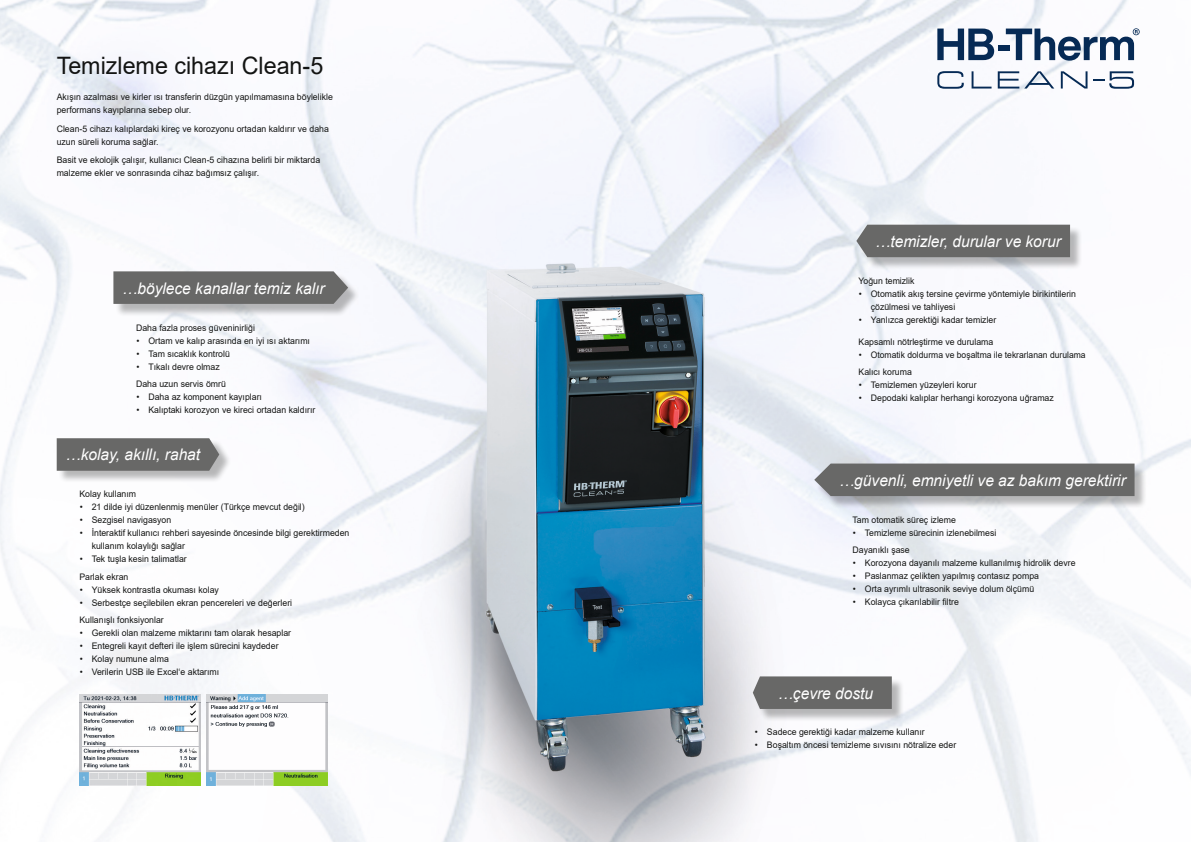
<style>
.page{position:relative;width:1191px;height:842px;background:#fff}
.page>*{position:absolute;margin:0;border:0;box-sizing:border-box;transform-origin:0 0}
.t1{font:24px "Arial";color:#131413}
.t2{font:italic 16px "Arial";color:#fff}
.t3{font:9px/13px "Arial";color:#131413}
.t4{font:9px/17.3px "Arial";color:#131413;scale:.95 1}
</style>
<div class="page">
<img style="left:0;top:0;width:1191px;height:842px">
<img style="left:79px;top:694px;width:122px;height:91px">
<img style="left:206px;top:694px;width:121px;height:91px">
<svg style="left:937px;top:71px;width:26px;height:18px"></svg>
<svg style="left:971px;top:71px;width:20px;height:18px"></svg>
<svg style="left:997px;top:71px;width:57px;height:18px"></svg>
<svg style="left:1060px;top:71px;width:27px;height:18px"></svg>
<svg style="left:1093px;top:71px;width:41px;height:18px"></svg>
<svg style="left:937px;top:29px;width:57px;height:31px"></svg>
<svg style="left:1005px;top:28px;width:134px;height:33px"></svg>
<div style="left:998px;top:45px;width:11px;height:6px;background:#062a55"></div>
<div style="left:816px;top:465px;width:331px;height:44px;background:#131413;opacity:.3"></div>
<div style="left:814px;top:464px;width:320px;height:32px;background:#686867"></div>
<div style="left:858px;top:226px;width:224px;height:44px;background:#131413;opacity:.3"></div>
<div style="left:856px;top:225px;width:214px;height:32px;background:#686867"></div>
<div style="left:754px;top:678px;width:150px;height:44px;background:#131413;opacity:.3"></div>
<div style="left:753px;top:676px;width:138px;height:33px;background:#686867"></div>
<div style="left:115px;top:273px;width:245px;height:44px;background:#131413;opacity:.3"></div>
<div style="left:113px;top:271px;width:235px;height:33px;background:#686867"></div>
<div style="left:58px;top:440px;width:173px;height:43px;background:#131413;opacity:.3"></div>
<svg style="left:57px;top:438px;width:162px;height:33px;background:#6c6c6b"></svg>
<h1 class="t1" style="left:57px;top:49px;width:268px">Temizleme cihazı Clean-5</h1>
<p class="t3" style="left:57px;top:90px;width:278px">Akışın azalması ve kirler ısı transferin düzgün yapılmamasına böylelikle performans kayıplarına sebep olur.</p>
<p class="t3" style="left:57px;top:122px;width:274px">Clean-5 cihazı kalıplardaki kireç ve korozyonu ortadan kaldırır ve daha uzun süreli koruma sağlar.</p>
<p class="t3" style="left:57px;top:154px;width:265px">Basit ve ekolojik çalışır, kullanıcı Clean-5 cihazına belirli bir miktarda malzeme ekler ve sonrasında cihaz bağımsız çalışır.</p>
<h2 class="t2" style="left:122px;top:278px;width:204px">…böylece kanallar temiz kalır</h2>
<p class="t3" style="left:136px;top:321px;width:120px">Daha fazla proses güveninirliği</p>
<p class="t3" style="left:136px;top:334px;width:175px">• Ortam ve kalıp arasında en iyi ısı aktarımı</p>
<p class="t3" style="left:136px;top:347px;width:95px">• Tam sıcaklık kontrolü</p>
<p class="t3" style="left:136px;top:358px;width:91px;line-height:17.3px">• Tıkalı devre olmaz<br>Daha uzun servis ömrü</p>
<p class="t3" style="left:136px;top:390px;width:127px">• Daha az komponent kayıpları</p>
<p class="t3" style="left:136px;top:403px;width:180px">• Kalıptaki korozyon ve kireci ortadan kaldırır</p>
<h2 class="t2" style="left:65px;top:444px;width:136px">…kolay, akıllı, rahat</h2>
<p class="t3" style="left:79px;top:488px;width:58px">Kolay kullanım</p>
<p class="t3" style="left:80px;top:501px;width:226px">• 21 dilde iyi düzenlenmiş menüler (Türkçe mevcut değil)</p>
<p class="t3" style="left:80px;top:514px;width:93px">• Sezgisel navigasyon</p>
<p class="t3" style="left:92px;top:527px;width:259px;text-indent:-12px">• İnteraktif kullanıcı rehberi sayesinde öncesinde bilgi gerektirmeden kullanım kolaylığı sağlar</p>
<p class="t3" style="left:79px;top:550px;width:109px;line-height:17.3px">• Tek tuşla kesin talimatlar<br>Parlak ekran</p>
<p class="t3" style="left:80px;top:583px;width:141px">• Yüksek kontrastla okuması kolay</p>
<p class="t3" style="left:79px;top:594px;width:214px;line-height:17.3px">• Serbestçe seçilebilen ekran pencereleri ve değerleri<br>Kullanışlı fonksiyonlar</p>
<p class="t3" style="left:80px;top:626px;width:213px">• Gerekli olan malzeme miktarını tam olarak hesaplar</p>
<p class="t3" style="left:80px;top:639px;width:200px">• Entegreli kayıt defteri ile işlem sürecini kaydeder</p>
<p class="t3" style="left:80px;top:652px;width:91px">• Kolay numune alma</p>
<p class="t3" style="left:80px;top:665px;width:141px">• Verilerin USB ile Excel‘e aktarımı</p>
<h2 class="t2" style="left:875px;top:231px;width:187px">…temizler, durular ve korur</h2>
<p class="t3" style="left:858px;top:274px;width:57px">Yoğun temizlik</p>
<p class="t3" style="left:871px;top:287px;width:207px;text-indent:-12px">• Otomatik akış tersine çevirme yöntemiyle birikintilerin çözülmesi ve tahliyesi</p>
<p class="t3" style="left:859px;top:313px;width:139px">• Yanlızca gerektiği kadar temizler</p>
<p class="t3" style="left:858px;top:335px;width:136px">Kapsamlı nötrleştirme ve durulama</p>
<p class="t4" style="left:858px;top:346px;width:241px">• Otomatik doldurma ve boşaltma ile tekrarlanan durulama<br>Kalıcı koruma</p>
<p class="t3" style="left:859px;top:378px;width:119px">• Temizlemen yüzeyleri korur</p>
<p class="t3" style="left:859px;top:391px;width:196px">• Depodaki kalıplar herhangi korozyona uğramaz</p>
<h2 class="t2" style="left:838px;top:470px;width:288px">…güvenli, emniyetli ve az bakım gerektirir</h2>
<p class="t3" style="left:852px;top:513px;width:105px">Tam otomatik süreç izleme</p>
<p class="t3" style="left:852px;top:524px;width:145px;line-height:17.3px">• Temizleme sürecinin izlenebilmesi<br>Dayanıklı şase</p>
<p class="t3" style="left:853px;top:556px;width:224px">• Korozyona dayanılı malzeme kullanılmış hidrolik devre</p>
<p class="t3" style="left:853px;top:569px;width:188px">• Paslanmaz çelikten yapılmış contasız pompa</p>
<p class="t3" style="left:853px;top:582px;width:183px">• Orta ayrımlı ultrasonik seviye dolum ölçümü</p>
<p class="t3" style="left:853px;top:595px;width:108px">• Kolayca çıkarılabilir filtre</p>
<h2 class="t2" style="left:777px;top:683px;width:97px">…çevre dostu</h2>
<p class="t3" style="left:755px;top:726px;width:171px">• Sadece gerektiği kadar malzeme kullanır</p>
<p class="t3" style="left:755px;top:739px;width:203px">• Boşaltım öncesi temizleme sıvısını nötralize eder</p>
</div>
